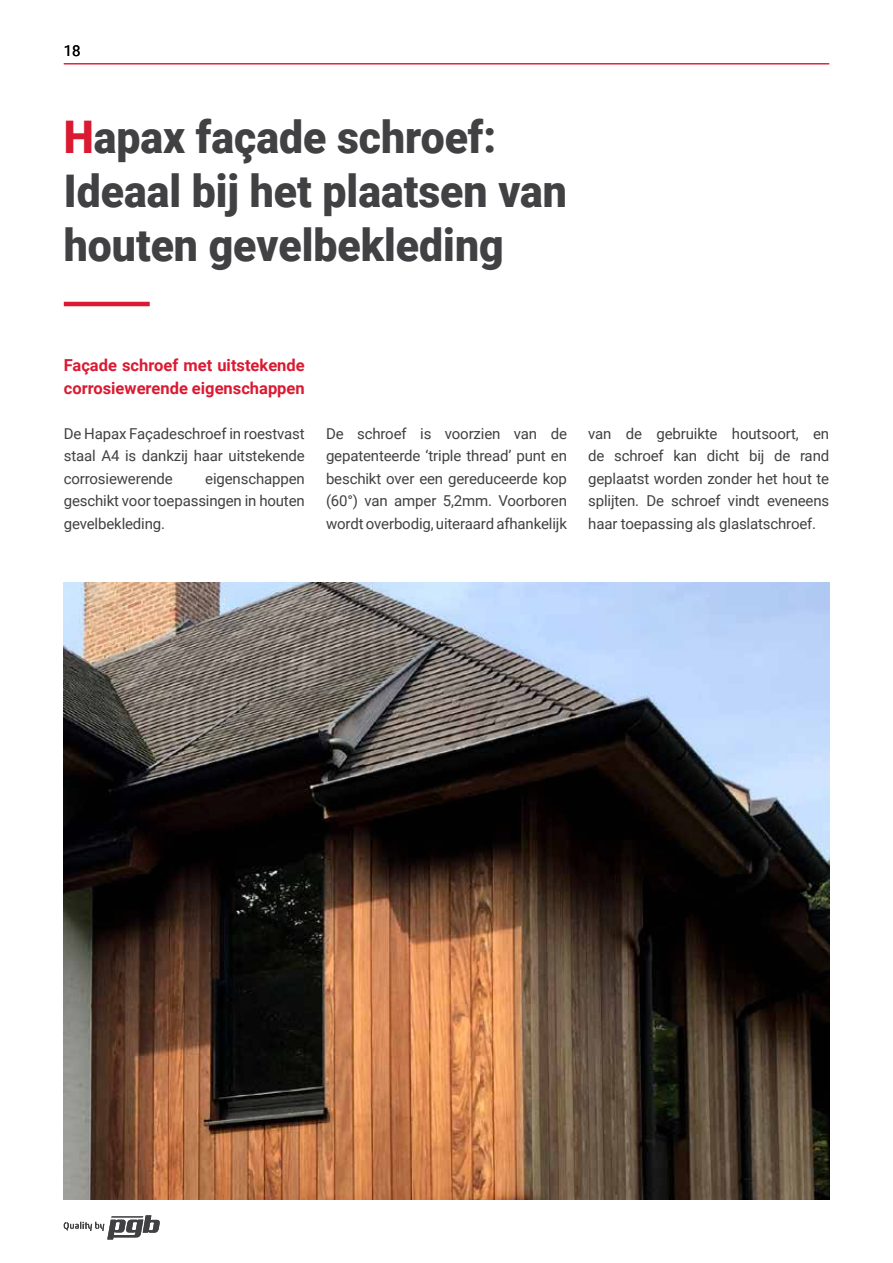
<style>
.page{position:relative;width:893px;height:1263px;background:#fff}
.page>*{position:absolute;margin:0;border:0;box-sizing:border-box;transform-origin:0 0}
.t1{font:900 45px/54px "Roboto";color:#414042;scale:.95 1}
.t2{font:700 16.5px/22.5px "Roboto";color:#da1a32}
.t3{font:15px/22.5px "Roboto";letter-spacing:-.01em;color:#414042;text-align:justify}
.t4{font:15px "Roboto";color:#000}
.s1{color:#da1a32}
</style>
<div class="page">
<img style="left:64px;top:583px;width:765px;height:616px">
<svg style="left:64px;top:1215px;width:96px;height:24px"></svg>
<hr style="left:64px;top:64px;width:765px;height:1px;background:#da1a32">
<hr style="left:64px;top:302px;width:86px;height:4px;background:#da1a32">
<p class="t4" style="left:64px;top:40px;width:18px">18</p>
<h1 class="t1" style="left:64px;top:109px;width:531px"><span class="s1">H</span>apax façade schroef:<br>Ideaal bij het plaatsen van houten gevelbekleding</h1>
<p class="t2" style="left:64px;top:354px;width:242px">Façade schroef met uitstekende corrosiewerende eigenschappen</p>
<p class="t3" style="left:64px;top:422px;width:243px">De Hapax Façadeschroef in roestvast staal A4 is dankzij haar uitstekende corrosiewerende</p>
<p class="t3" style="left:64px;top:467px;width:243px;text-indent:141px">eigenschappen geschikt voor toepassingen in houten gevelbekleding.</p>
<p class="t3" style="left:326px;top:422px;width:243px">De schroef is voorzien van de gepatenteerde ‘triple thread’ punt en beschikt over een gereduceerde kop (60°) van amper 5,2mm. Voorboren wordt overbodig, uiteraard afhankelijk</p>
<p class="t3" style="left:588px;top:422px;width:243px">van de gebruikte houtsoort, en de schroef kan dicht bij de rand geplaatst worden zonder het hout te splijten. De schroef vindt eveneens haar toepassing als glaslatschroef.</p>
</div>
